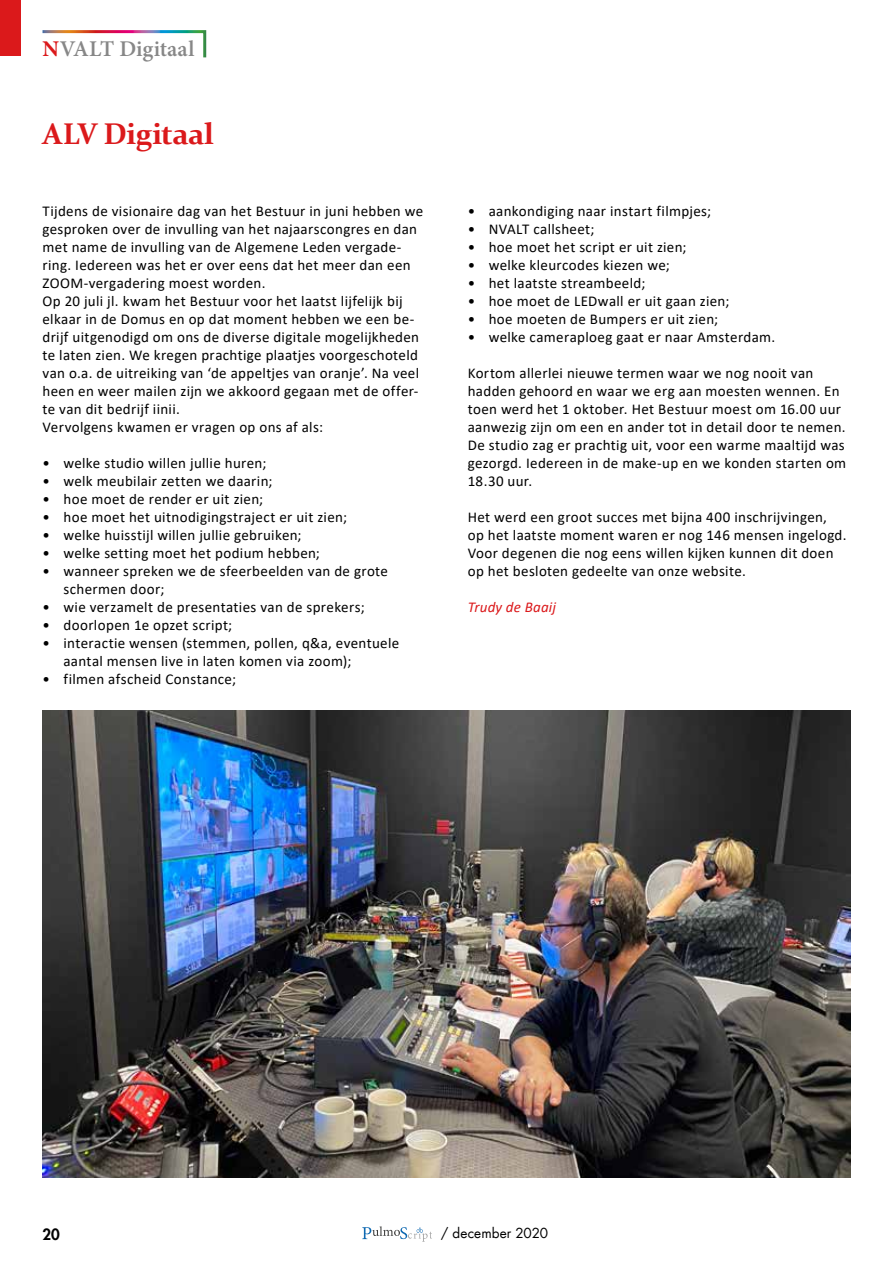
<style>
.page{position:relative;width:893px;height:1263px;background:#fff}
.page>*{position:absolute;margin:0;border:0;box-sizing:border-box;transform-origin:0 0}
.t1{font:700 30px "Constantia";letter-spacing:-.015em;color:#db191b}
.t2{font:600 22.5px "Minion Pro";color:#878787}
.t3{font:15px/18px "Calibri";letter-spacing:.02em;color:#000}
.t4{font:italic 15px "Calibri";letter-spacing:.01em;color:#db191b}
.t5{font:800 15px "Futura LT";color:#000}
.t6{font:13.5px "Futura LT";letter-spacing:.005em;color:#000}
.s1{font-weight:700;color:#db191b}
</style>
<div class="page">
<svg style="left:362px;top:1226px;width:70px;height:16px"></svg>
<svg style="left:42px;top:30px;width:165px;height:28px"></svg>
<div style="left:0;top:0;width:20px;height:55px;background:#db191b"></div>
<img style="left:43px;top:710px;width:807px;height:468px">
<h2 class="t2" style="left:43px;top:33px;width:153px"><span class="s1">N</span>VALT Digitaal</h2>
<h1 class="t1" style="left:43px;top:113px;width:173px">ALV Digitaal</h1>
<p class="t3" style="left:43px;top:202px;width:382px">Tijdens de visionaire dag van het Bestuur in juni hebben we gesproken over de invulling van het najaarscongres en dan met name de invulling van de Algemene Leden vergade&shy;ring. Iedereen was het er over eens dat het meer dan een ZOOM-vergadering moest worden.<br>Op 20 juli jl. kwam het Bestuur voor het laatst lijfelijk bij elkaar in de Domus en op dat moment hebben we een be&shy;drijf uitgenodigd om ons de diverse digitale mogelijkheden te laten zien. We kregen prachtige plaatjes voorgeschoteld van o.a. de uitreiking van ‘de appeltjes van oranje’. Na veel heen en weer mailen zijn we akkoord gegaan met de offer&shy;te van dit bedrijf iinii.<br>Vervolgens kwamen er vragen op ons af als:</p>
<p class="t3" style="left:43px;top:454px;width:225px">• welke studio willen jullie huren;</p>
<p class="t3" style="left:43px;top:472px;width:231px">• welk meubilair zetten we daarin;</p>
<p class="t3" style="left:43px;top:490px;width:222px">• hoe moet de render er uit zien;</p>
<p class="t3" style="left:43px;top:508px;width:306px">• hoe moet het uitnodigingstraject er uit zien;</p>
<p class="t3" style="left:43px;top:526px;width:261px">• welke huisstijl willen jullie gebruiken;</p>
<p class="t3" style="left:43px;top:544px;width:279px">• welke setting moet het podium hebben;</p>
<p class="t3" style="left:64px;top:562px;width:326px;text-indent:-21px">• wanneer spreken we de sfeerbeelden van de grote schermen door;</p>
<p class="t3" style="left:43px;top:598px;width:324px">• wie verzamelt de presentaties van de sprekers;</p>
<p class="t3" style="left:43px;top:616px;width:191px">• doorlopen 1e opzet script;</p>
<p class="t3" style="left:64px;top:634px;width:337px;text-indent:-21px">• interactie wensen (stemmen, pollen, q&amp;a, eventuele aantal mensen live in laten komen via zoom);</p>
<p class="t3" style="left:43px;top:670px;width:195px">• filmen afscheid Constance;</p>
<p class="t3" style="left:468px;top:202px;width:245px">• aankondiging naar instart filmpjes;</p>
<p class="t3" style="left:468px;top:220px;width:128px">• NVALT callsheet;</p>
<p class="t3" style="left:468px;top:238px;width:220px">• hoe moet het script er uit zien;</p>
<p class="t3" style="left:468px;top:256px;width:204px">• welke kleurcodes kiezen we;</p>
<p class="t3" style="left:468px;top:274px;width:179px">• het laatste streambeeld;</p>
<p class="t3" style="left:468px;top:292px;width:263px">• hoe moet de LEDwall er uit gaan zien;</p>
<p class="t3" style="left:468px;top:310px;width:252px">• hoe moeten de Bumpers er uit zien;</p>
<p class="t3" style="left:468px;top:328px;width:309px">• welke cameraploeg gaat er naar Amsterdam.</p>
<p class="t3" style="left:468px;top:364px;width:380px">Kortom allerlei nieuwe termen waar we nog nooit van hadden gehoord en waar we erg aan moesten wennen. En toen werd het 1 oktober. Het Bestuur moest om 16.00 uur aanwezig zijn om een en ander tot in detail door te nemen.<br>De studio zag er prachtig uit, voor een warme maaltijd was gezorgd. Iedereen in de make-up en we konden starten om 18.30 uur.</p>
<p class="t3" style="left:468px;top:508px;width:380px">Het werd een groot succes met bijna 400 inschrijvingen, op het laatste moment waren er nog 146 mensen ingelogd.<br>Voor degenen die nog eens willen kijken kunnen dit doen op het besloten gedeelte van onze website.</p>
<p class="t4" style="left:468px;top:597px;width:90px">Trudy de Baaij</p>
<p class="t5" style="left:43px;top:1224px;width:19px">20</p>
<p class="t6" style="left:441px;top:1225px;width:109px">/ december 2020</p>
</div>
